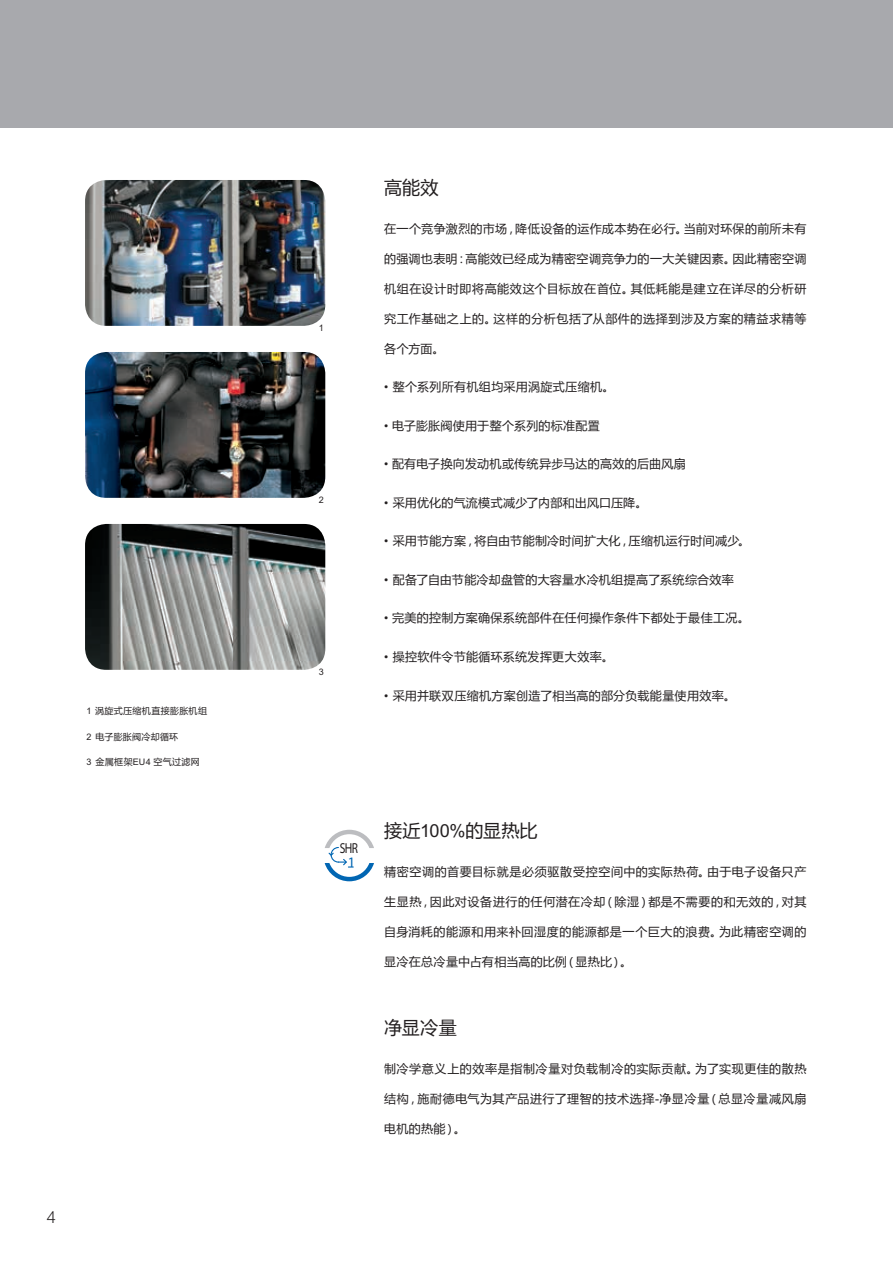
<style>
.page{position:relative;width:893px;height:1263px;background:#fff}
.page>*{position:absolute;margin:0;border:0;box-sizing:border-box;transform-origin:0 0}
.t1{font:18px "Microsoft Ya Hei";letter-spacing:.015em;color:#231f20}
.t2{font:300 16.5px "Arial MT Std";color:#231f20}
.t3{font:300 14.55px "VAG Rounded";color:#231f20;scale:.8 1}
.t4{font:300 14.55px "VAG Rounded";color:#0166b3}
.t5{font:12px "Microsoft Ya Hei";letter-spacing:.035em;color:#231f20}
.t6{font:9px "Microsoft Ya Hei";letter-spacing:.035em;color:#231f20}
.t7{font:9px "Arial MT Std";color:#231f20}
.s1{font-family:"Arial MT Std"}
</style>
<div class="page">
<div style="left:0;top:0;width:893px;height:128px;background:#a8a9ad"></div>
<img style="left:85px;top:180px;width:240px;height:146px">
<img style="left:85px;top:524px;width:240px;height:146px">
<svg style="left:325px;top:830px;width:49px;height:51px"></svg>
<img style="left:85px;top:352px;width:240px;height:146px">
<p class="t6" style="left:87px;top:704px;width:122px"><span class="s1">1</span> 涡旋式压缩机直接膨胀机组</p>
<p class="t6" style="left:87px;top:730px;width:93px"><span class="s1">2</span> 电子膨胀阀冷却循环</p>
<p class="t6" style="left:87px;top:756px;width:115px"><span class="s1">3</span> 金属框架<span class="s1">EU4</span> 空气过滤网</p>
<h2 class="t2" style="left:47px;top:1208px;width:11px">4</h2>
<p class="t7" style="left:319px;top:323px;width:7px">1</p>
<p class="t7" style="left:319px;top:494px;width:7px">2</p>
<p class="t7" style="left:319px;top:666px;width:7px">3</p>
<h1 class="t1" style="left:384px;top:176px;width:56px">高能效</h1>
<p class="t5" style="left:384px;top:220px;width:424px">在一个竞争激烈的市场，降低设备的运作成本势在必行。当前对环保的前所未有</p>
<p class="t5" style="left:384px;top:250px;width:424px">的强调也表明：高能效已经成为精密空调竞争力的一大关键因素。因此精密空调</p>
<p class="t5" style="left:384px;top:280px;width:424px">机组在设计时即将高能效这个目标放在首位。其低耗能是建立在详尽的分析研</p>
<p class="t5" style="left:384px;top:310px;width:424px">究工作基础之上的。这样的分析包括了从部件的选择到涉及方案的精益求精等</p>
<p class="t5" style="left:384px;top:340px;width:62px">各个方面。</p>
<p class="t5" style="left:384px;top:379px;width:232px"><span class="s1">•</span> 整个系列所有机组均采用涡旋式压缩机。</p>
<p class="t5" style="left:384px;top:417px;width:217px"><span class="s1">•</span> 电子膨胀阀使用于整个系列的标准配置</p>
<p class="t5" style="left:384px;top:456px;width:303px"><span class="s1">•</span> 配有电子换向发动机或传统异步马达的高效的后曲风扇</p>
<p class="t5" style="left:384px;top:494px;width:265px"><span class="s1">•</span> 采用优化的气流模式减少了内部和出风口压降。</p>
<p class="t5" style="left:384px;top:533px;width:367px"><span class="s1">•</span> 采用节能方案，将自由节能制冷时间扩大化，压缩机运行时间减少。</p>
<p class="t5" style="left:384px;top:571px;width:351px"><span class="s1">•</span> 配备了自由节能冷却盘管的大容量水冷机组提高了系统综合效率</p>
<p class="t5" style="left:384px;top:610px;width:367px"><span class="s1">•</span> 完美的控制方案确保系统部件在任何操作条件下都处于最佳工况。</p>
<p class="t5" style="left:384px;top:648px;width:231px"><span class="s1">•</span> 操控软件令节能循环系统发挥更大效率。</p>
<p class="t5" style="left:384px;top:687px;width:353px"><span class="s1">•</span> 采用并联双压缩机方案创造了相当高的部分负载能量使用效率。</p>
<p class="t3" style="left:340px;top:839px;width:24px">SHR</p>
<p class="t4" style="left:348px;top:853px;width:9px">1</p>
<h1 class="t1" style="left:384px;top:819px;width:155px">接近<span class="s1">100%</span>的显热比</h1>
<p class="t5" style="left:384px;top:863px;width:424px">精密空调的首要目标就是必须驱散受控空间中的实际热荷。由于电子设备只产</p>
<p class="t5" style="left:384px;top:893px;width:424px">生显热，因此对设备进行的任何潜在冷却（除湿）都是不需要的和无效的，对其</p>
<p class="t5" style="left:384px;top:923px;width:424px">自身消耗的能源和用来补回湿度的能源都是一个巨大的浪费。为此精密空调的</p>
<p class="t5" style="left:384px;top:953px;width:249px">显冷在总冷量中占有相当高的比例（显热比）。</p>
<h1 class="t1" style="left:384px;top:1016px;width:74px">净显冷量</h1>
<p class="t5" style="left:384px;top:1060px;width:424px">制冷学意义上的效率是指制冷量对负载制冷的实际贡献。为了实现更佳的散热</p>
<p class="t5" style="left:384px;top:1090px;width:424px">结构，施耐德电气为其产品进行了理智的技术选择<span class="s1">-</span>净显冷量（总显冷量减风扇</p>
<p class="t5" style="left:384px;top:1120px;width:83px">电机的热能）。</p>
</div>
